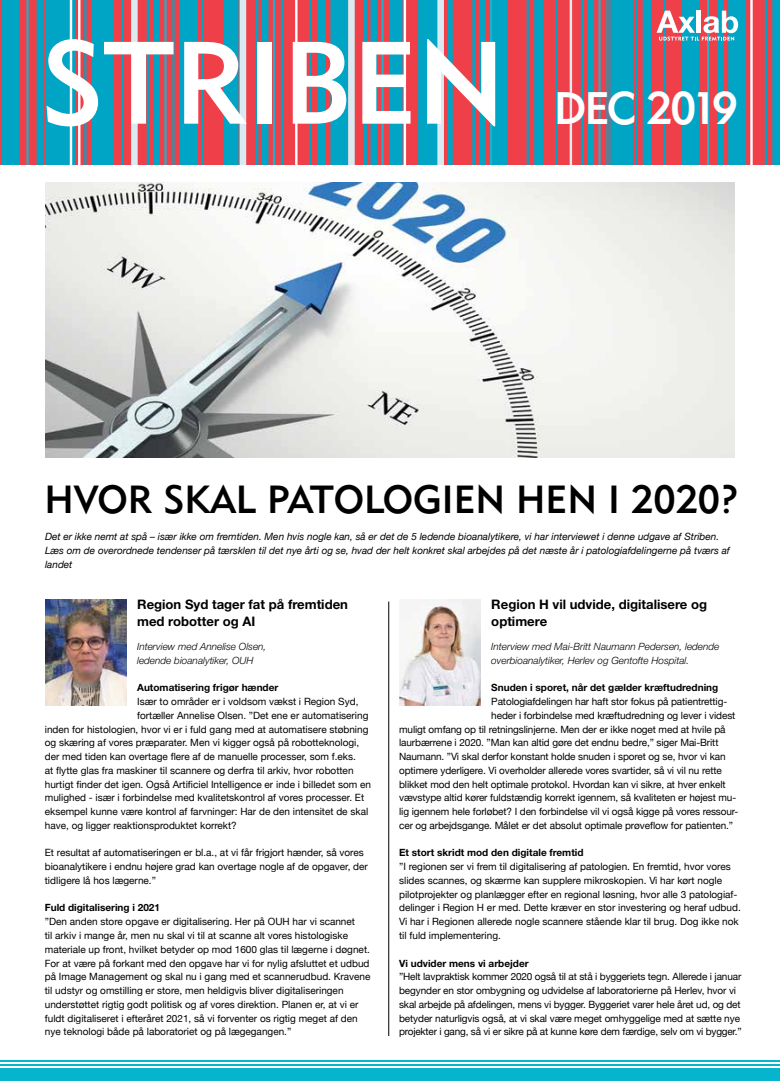
<style>
.page{position:relative;width:780px;height:1081px;background:#fff}
.page>*{position:absolute;margin:0;border:0;box-sizing:border-box;transform-origin:0 0}
.t1{font:115.5px "Geometric 415 BT Medium A";color:#fff}
.t2{font:45px "Geometric 415 BT Medium A";letter-spacing:-.06em;color:#fff}
.t3{font:38.75px "Geometric 415 BT Medium A";color:#000}
.t4{font:700 13.12px/17.5px "Helvetica Neue LT Std";color:#000}
.t5{font:10px/13.8px "Helvetica Neue";color:#000}
.t6{font:italic 10px/13.8px "Helvetica Neue";color:#000}
.t7{font:700 10px "Helvetica Neue LT Std";color:#000}
.t8{font:italic 300 10px/13.8px "Helvetica Neue LT Std";color:#000}
</style>
<div class="page">
<svg style="left:19px;top:0;width:753px;height:165px;background:#e4444f"></svg>
<div style="left:223px;top:0;width:15px;height:165px;background:#00a4c4"></div>
<svg style="left:66px;top:0;width:9px;height:165px"></svg>
<div style="left:420px;top:0;width:20px;height:165px;background:#00a4c4"></div>
<div style="left:389px;top:0;width:13px;height:165px;background:#00a4c4"></div>
<hr style="left:147px;top:0;width:3px;height:165px;background:#00a4c4">
<hr style="left:255px;top:0;width:3px;height:165px;background:#00a4c4">
<hr style="left:364px;top:0;width:3px;height:165px;background:#00a4c4">
<hr style="left:472px;top:0;width:3px;height:165px;background:#00a4c4">
<hr style="left:581px;top:0;width:3px;height:165px;background:#00a4c4">
<div style="left:610px;top:0;width:23px;height:165px;background:#00a4c4"></div>
<div style="left:92px;top:0;width:9px;height:165px;background:#00a4c4"></div>
<div style="left:317px;top:0;width:9px;height:165px;background:#00a4c4"></div>
<div style="left:534px;top:0;width:9px;height:165px;background:#00a4c4"></div>
<div style="left:642px;top:0;width:9px;height:165px;background:#00a4c4"></div>
<div style="left:772px;top:0;width:8px;height:165px;background:#00a4c4"></div>
<div style="left:1px;top:0;width:18px;height:165px;background:#00a4c4"></div>
<div style="left:48px;top:0;width:18px;height:165px;background:#00a4c4"></div>
<div style="left:95px;top:0;width:18px;height:165px;background:#00a4c4"></div>
<div style="left:180px;top:0;width:18px;height:165px;background:#00a4c4"></div>
<div style="left:330px;top:0;width:18px;height:165px;background:#00a4c4"></div>
<div style="left:490px;top:0;width:18px;height:165px;background:#00a4c4"></div>
<div style="left:682px;top:0;width:18px;height:165px;background:#00a4c4"></div>
<div style="left:728px;top:0;width:18px;height:165px;background:#00a4c4"></div>
<hr style="left:84px;top:0;width:2px;height:165px;background:#00a4c4">
<hr style="left:121px;top:0;width:2px;height:165px;background:#00a4c4">
<hr style="left:201px;top:0;width:2px;height:165px;background:#00a4c4">
<hr style="left:172px;top:0;width:2px;height:165px;background:#00a4c4">
<hr style="left:309px;top:0;width:3px;height:165px;background:#00a4c4">
<hr style="left:281px;top:0;width:2px;height:165px;background:#00a4c4">
<hr style="left:418px;top:0;width:2px;height:165px;background:#00a4c4">
<hr style="left:448px;top:0;width:4px;height:165px;background:#00a4c4">
<hr style="left:526px;top:0;width:3px;height:165px;background:#00a4c4">
<hr style="left:555px;top:0;width:2px;height:165px;background:#00a4c4">
<hr style="left:635px;top:0;width:2px;height:165px;background:#00a4c4">
<hr style="left:663px;top:0;width:3px;height:165px;background:#00a4c4">
<hr style="left:606px;top:0;width:2px;height:165px;background:#00a4c4">
<hr style="left:764px;top:0;width:2px;height:165px;background:#00a4c4">
<div style="left:37px;top:0;width:6px;height:165px;background:#00a4c4"></div>
<div style="left:45px;top:0;width:6px;height:165px;background:#00a4c4"></div>
<div style="left:153px;top:0;width:7px;height:165px;background:#00a4c4"></div>
<div style="left:262px;top:0;width:6px;height:165px;background:#00a4c4"></div>
<div style="left:370px;top:0;width:7px;height:165px;background:#00a4c4"></div>
<div style="left:479px;top:0;width:6px;height:165px;background:#00a4c4"></div>
<div style="left:587px;top:0;width:7px;height:165px;background:#00a4c4"></div>
<div style="left:717px;top:0;width:6px;height:165px;background:#00a4c4"></div>
<div style="left:131px;top:0;width:7px;height:165px;background:#d9ebf1"></div>
<div style="left:239px;top:0;width:7px;height:165px;background:#d9ebf1"></div>
<div style="left:348px;top:0;width:7px;height:165px;background:#d9ebf1"></div>
<div style="left:437px;top:0;width:7px;height:165px;background:#d9ebf1"></div>
<hr style="left:569px;top:0;width:3px;height:165px;background:#d9ebf1">
<hr style="left:26px;top:0;width:3px;height:165px;background:#1cb1cd">
<hr style="left:164px;top:0;width:2px;height:165px;background:#1cb1cd">
<hr style="left:273px;top:0;width:2px;height:165px;background:#1cb1cd">
<hr style="left:381px;top:0;width:2px;height:165px;background:#1cb1cd">
<hr style="left:490px;top:0;width:2px;height:165px;background:#1cb1cd">
<hr style="left:598px;top:0;width:2px;height:165px;background:#1cb1cd">
<hr style="left:707px;top:0;width:2px;height:165px;background:#1cb1cd">
<hr style="left:70px;top:0;width:2px;height:165px;background:#fff">
<hr style="left:78px;top:0;width:2px;height:165px;background:#fff">
<hr style="left:295px;top:0;width:2px;height:165px;background:#fff">
<hr style="left:403px;top:0;width:3px;height:165px;background:#fff">
<hr style="left:750px;top:0;width:2px;height:165px;background:#fff">
<div style="left:0;top:1068px;width:780px;height:13px;background:#06b5cd"></div>
<hr style="left:0;top:1064px;width:780px;height:2px;background:#06b5cd">
<hr style="left:0;top:1060px;width:780px;height:2px;background:#06b5cd">
<svg style="left:656px;top:11px;width:82px;height:30px"></svg>
<img style="left:45px;top:182px;width:690px;height:276px">
<img style="left:45px;top:599px;width:81px;height:106px">
<hr style="left:388px;top:601px;width:1px;height:435px;background:#000">
<img style="left:399px;top:599px;width:81px;height:106px">
<h1 class="t1" style="left:41px;top:12px;width:466px">STRIBEN</h1>
<h2 class="t2" style="left:554px;top:80px;width:186px">DEC 2019</h2>
<h3 class="t3" style="left:45px;top:476px;width:696px">HVOR SKAL PATOLOGIEN HEN I 2020?</h3>
<p class="t6" style="left:45px;top:530px;width:686px">Det er ikke nemt at spå – især ikke om fremtiden. Men hvis nogle kan, så er det de 5 ledende bioanalytikere, vi har interviewet i denne udgave af Striben.<br>Læs om de overordnede tendenser på tærsklen til det nye årti og se, hvad der helt konkret skal arbejdes på det næste år i patologiafdelingerne på tværs af landet</p>
<h3 class="t4" style="left:491px;top:595px;width:217px">Region H vil udvide, digitalisere og optimere</h3>
<p class="t8" style="left:491px;top:639px;width:230px">Interview med Mai-Britt Naumann Pedersen, ledende overbioanalytiker, Herlev og Gentofte Hospital.</p>
<p class="t7" style="left:491px;top:682px;width:228px">Snuden i sporet, når det gælder kræftudredning</p>
<p class="t5" style="left:491px;top:695px;width:237px">Patologiafdelingen har haft stor fokus på patientrettig-</p>
<p class="t5" style="left:491px;top:709px;width:245px">heder i forbindelse med kræftudredning og lever i videst</p>
<p class="t5" style="left:399px;top:723px;width:328px">muligt omfang op til retningslinjerne. Men der er ikke noget med at hvile på</p>
<p class="t5" style="left:399px;top:736px;width:321px">laurbærrene i 2020. ”Man kan altid gøre det endnu bedre,” siger Mai-Britt</p>
<p class="t5" style="left:399px;top:750px;width:328px">Naumann. ”Vi skal derfor konstant holde snuden i sporet og se, hvor vi kan</p>
<p class="t5" style="left:399px;top:764px;width:324px">optimere yderligere. Vi overholder allerede vores svartider, så vi vil nu rette</p>
<p class="t5" style="left:399px;top:778px;width:328px">blikket mod den helt optimale protokol. Hvordan kan vi sikre, at hver enkelt</p>
<p class="t5" style="left:399px;top:791px;width:338px">vævstype altid kører fuldstændig korrekt igennem, så kvaliteten er højest mu-</p>
<p class="t5" style="left:399px;top:805px;width:341px">lig igennem hele forløbet? I den forbindelse vil vi også kigge på vores ressour-</p>
<p class="t5" style="left:399px;top:819px;width:335px">cer og arbejdsgange. Målet er det absolut optimale prøveflow for patienten.”</p>
<p class="t7" style="left:399px;top:847px;width:186px">Et stort skridt mod den digitale fremtid</p>
<p class="t5" style="left:399px;top:860px;width:343px">”I regionen ser vi frem til digitalisering af patologien. En fremtid, hvor vores slides scannes, og skærme kan supplere mikroskopien. Vi har kørt nogle pilotprojekter og planlægger efter en regional løsning, hvor alle 3 patologiaf&shy;delinger i Region H er med. Dette kræver en stor investering og heraf udbud.<br>Vi har i Regionen allerede nogle scannere stående klar til brug. Dog ikke nok til fuld implementering.</p>
<p class="t7" style="left:399px;top:957px;width:131px">Vi udvider mens vi arbejder</p>
<p class="t5" style="left:399px;top:970px;width:344px">”Helt lavpraktisk kommer 2020 også til at stå i byggeriets tegn. Allerede i januar begynder en stor ombygning og udvidelse af laboratorierne på Herlev, hvor vi skal arbejde på afdelingen, mens vi bygger. Byggeriet varer hele året ud, og det betyder naturligvis også, at vi skal være meget omhyggelige med at sætte nye projekter i gang, så vi er sikre på at kunne køre dem færdige, selv om vi bygger.”</p>
<h3 class="t4" style="left:137px;top:595px;width:212px">Region Syd tager fat på fremtiden med robotter og AI</h3>
<p class="t8" style="left:137px;top:639px;width:131px">Interview med Annelise Olsen, ledende bioanalytiker, OUH</p>
<p class="t7" style="left:137px;top:682px;width:143px">Automatisering frigør hænder</p>
<p class="t5" style="left:137px;top:695px;width:223px">Især to områder er i voldsom vækst i Region Syd,</p>
<p class="t5" style="left:137px;top:709px;width:233px">fortæller Annelise Olsen. ”Det ene er automatisering</p>
<p class="t5" style="left:45px;top:723px;width:325px">inden for histologien, hvor vi er i fuld gang med at automatisere støbning</p>
<p class="t5" style="left:45px;top:736px;width:316px">og skæring af vores præparater. Men vi kigger også på robotteknologi,</p>
<p class="t5" style="left:45px;top:750px;width:312px">der med tiden kan overtage flere af de manuelle processer, som f.eks.</p>
<p class="t5" style="left:45px;top:764px;width:310px">at flytte glas fra maskiner til scannere og derfra til arkiv, hvor robotten</p>
<p class="t5" style="left:45px;top:778px;width:328px">hurtigt finder det igen. Også Artificiel Intelligence er inde i billedet som en</p>
<p class="t5" style="left:45px;top:791px;width:321px">mulighed - især i forbindelse med kvalitetskontrol af vores processer. Et</p>
<p class="t5" style="left:45px;top:805px;width:325px">eksempel kunne være kontrol af farvninger: Har de den intensitet de skal</p>
<p class="t5" style="left:45px;top:819px;width:193px">have, og ligger reaktionsproduktet korrekt?</p>
<p class="t5" style="left:45px;top:846px;width:324px">Et resultat af automatiseringen er bl.a., at vi får frigjort hænder, så vores bioanalytikere i endnu højere grad kan overtage nogle af de opgaver, der tidligere lå hos lægerne.”</p>
<p class="t7" style="left:45px;top:902px;width:117px">Fuld digitalisering i 2021</p>
<p class="t5" style="left:45px;top:915px;width:327px">”Den anden store opgave er digitalisering. Her på OUH har vi scannet<br>til arkiv i mange år, men nu skal vi til at scanne alt vores histologiske materiale up front, hvilket betyder op mod 1600 glas til lægerne i døgnet.<br>For at være på forkant med den opgave har vi for nylig afsluttet et udbud på Image Management og skal nu i gang med et scannerudbud. Kravene til udstyr og omstilling er store, men heldigvis bliver digitaliseringen understøttet rigtig godt politisk og af vores direktion. Planen er, at vi er fuldt digitaliseret i efteråret 2021, så vi forventer os rigtig meget af den nye teknologi både på laboratoriet og på lægegangen.”</p>
</div>
